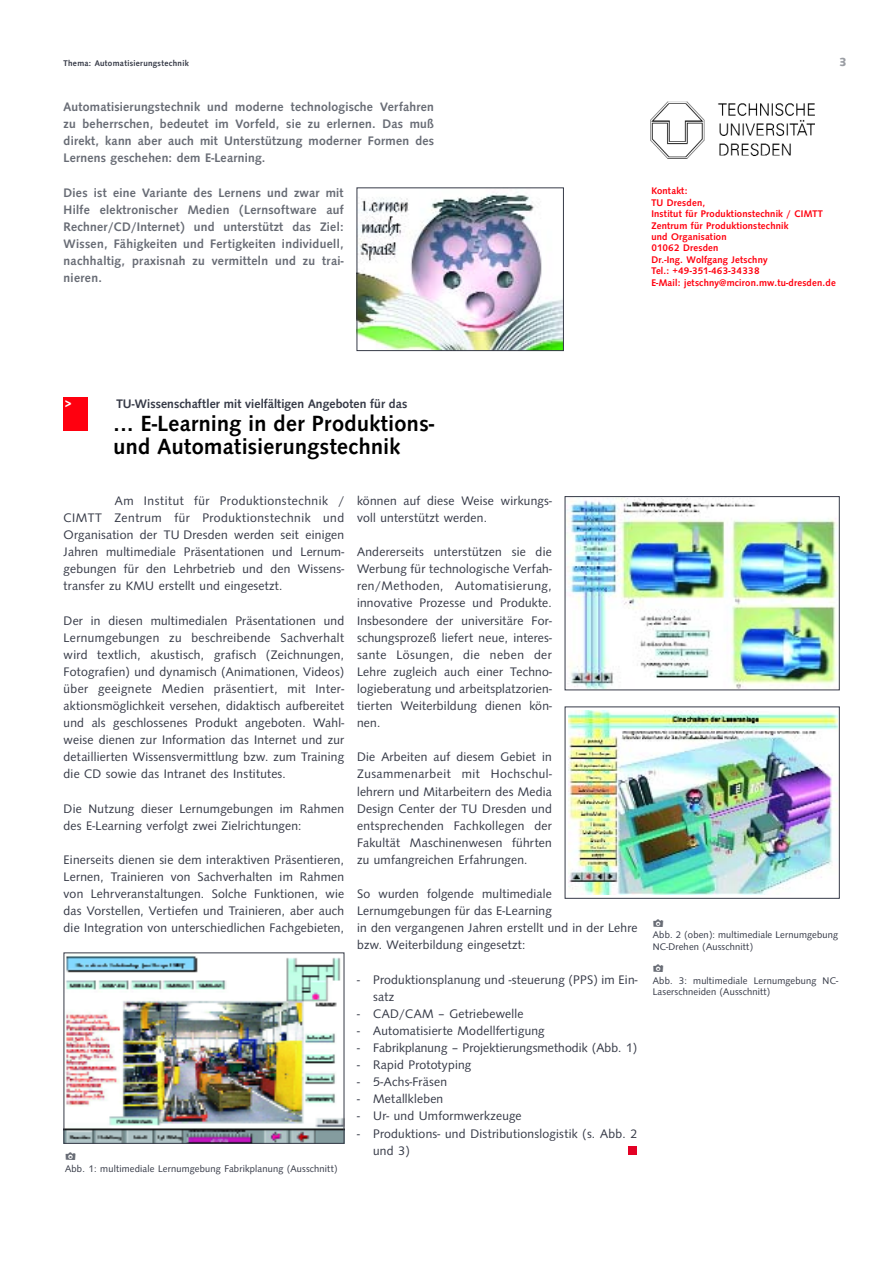
<style>
.page{position:relative;width:893px;height:1263px;background:#fff}
.page>*{position:absolute;margin:0;border:0;box-sizing:border-box;transform-origin:0 0}
.t1{font:500 22.8px/22.8px "Syntax D";letter-spacing:.02em;color:#000}
.t2{font:12.9px/17.1px "Syntax D";letter-spacing:.02em;color:#363a47;text-align:justify}
.t3{font:500 12.9px/17.1px "Syntax D";letter-spacing:.025em;color:#686c75;text-align:justify}
.t4{font:500 12.9px "Syntax D";letter-spacing:.01em;color:#363a47}
.t5{font:500 12.9px "Syntax D";color:#fff}
.t6{font:700 12.15px "Syntax D";color:#9a9da3}
.t7{font:500 10.05px/11.4px "Syntax D";letter-spacing:.02em;color:#ff000f}
.t8{font:10.05px/11.4px "Syntax D";letter-spacing:.02em;color:#363a47}
.t9{font:500 8.55px "Syntax D";letter-spacing:.04em;color:#363a47}
</style>
<div class="page">
<div style="left:64px;top:397px;width:24px;height:34px;background:#ff000f"></div>
<div style="left:628px;top:1146px;width:8px;height:9px;background:#e30125"></div>
<img style="left:651px;top:102px;width:163px;height:57px">
<img style="left:358px;top:192px;width:203px;height:157px">
<div style="left:356px;top:188px;width:207px;height:163px;border:1px solid #363a47"></div>
<img style="left:66px;top:955px;width:276px;height:187px">
<div style="left:64px;top:953px;width:280px;height:191px;border:1px solid #363a47"></div>
<img style="left:566px;top:498px;width:271px;height:190px">
<img style="left:568px;top:710px;width:269px;height:185px">
<p class="t9" style="left:64px;top:60px;width:127px">Thema: Automatisierungstechnik</p>
<p class="t6" style="left:839px;top:57px;width:9px">3</p>
<p class="t3" style="left:64px;top:99px;width:372px">Automatisierungstechnik und moderne technologische Verfahren zu beherrschen, bedeutet im Vorfeld, sie zu erlernen. Das muß direkt, kann aber auch mit Unterstützung moderner Formen des Lernens geschehen: dem E-Learning.</p>
<p class="t3" style="left:64px;top:185px;width:282px">Dies ist eine Variante des Lernens und zwar mit Hilfe elektronischer Medien (Lernsoftware auf Rechner/CD/Internet) und unterstützt das Ziel:<br>Wissen, Fähigkeiten und Fertigkeiten individuell, nachhaltig, praxisnah zu vermitteln und zu trai&shy;nieren.</p>
<p class="t7" style="left:651px;top:186px;width:186px">Kontakt:<br>TU Dresden,<br>Institut für Produktionstechnik / CIMTT<br>Zentrum für Produktionstechnik<br>und Organisation<br>01062 Dresden<br>Dr.-Ing. Wolfgang Jetschny<br>Tel.: +49-351-463-34338<br>E-Mail: jetschny@mciron.mw.tu-dresden.de</p>
<p class="t5" style="left:65px;top:399px;width:8px">&gt;</p>
<p class="t4" style="left:116px;top:399px;width:292px">TU-Wissenschaftler mit vielfältigen Angeboten für das</p>
<h1 class="t1" style="left:113px;top:414px;width:322px">... E-Learning in der Produktions&shy;und Automatisierungstechnik</h1>
<p class="t2" style="left:64px;top:493px;width:282px;text-indent:51px">Am Institut für Produktionstechnik / CIMTT Zentrum für Produktionstechnik und Organisation der TU Dresden werden seit einigen Jahren multimediale Präsentationen und Lernum&shy;gebungen für den Lehrbetrieb und den Wissens&shy;transfer zu KMU erstellt und eingesetzt.</p>
<p class="t2" style="left:64px;top:613px;width:282px">Der in diesen multimedialen Präsentationen und Lernumgebungen zu beschreibende Sachverhalt wird textlich, akustisch, grafisch (Zeichnungen, Fotografien) und dynamisch (Animationen, Videos) über geeignete Medien präsentiert, mit Inter&shy;aktionsmöglichkeit versehen, didaktisch aufbereitet und als geschlossenes Produkt angeboten. Wahl&shy;weise dienen zur Information das Internet und zur detaillierten Wissensvermittlung bzw. zum Training die CD sowie das Intranet des Institutes.</p>
<p class="t2" style="left:64px;top:801px;width:282px">Die Nutzung dieser Lernumgebungen im Rahmen des E-Learning verfolgt zwei Zielrichtungen:</p>
<p class="t2" style="left:64px;top:852px;width:282px">Einerseits dienen sie dem interaktiven Präsentieren, Lernen, Trainieren von Sachverhalten im Rahmen von Lehrveranstaltungen. Solche Funktionen, wie das Vorstellen, Vertiefen und Trainieren, aber auch die Integration von unterschiedlichen Fachgebieten,</p>
<p class="t2" style="left:357px;top:493px;width:196px">können auf diese Weise wirkungs&shy;voll unterstützt werden.</p>
<p class="t2" style="left:357px;top:545px;width:196px">Andererseits unterstützen sie die Werbung für technologische Verfah&shy;ren/Methoden, Automatisierung, innovative Prozesse und Produkte.<br>Insbesondere der universitäre For&shy;schungsprozeß liefert neue, interes&shy;sante Lösungen, die neben der Lehre zugleich auch einer Techno&shy;logieberatung und arbeitsplatzorien&shy;tierten Weiterbildung dienen kön&shy;nen.</p>
<p class="t2" style="left:357px;top:750px;width:196px">Die Arbeiten auf diesem Gebiet in Zusammenarbeit mit Hochschul&shy;lehrern und Mitarbeitern des Media Design Center der TU Dresden und entsprechenden Fachkollegen der Fakultät Maschinenwesen führten zu umfangreichen Erfahrungen.</p>
<p class="t2" style="left:357px;top:887px;width:282px;text-align:left">So wurden folgende multimediale Lernumgebungen für das E-Learning<br>in den vergangenen Jahren erstellt und in der Lehre bzw. Weiterbildung eingesetzt:</p>
<p class="t2" style="left:373px;top:972px;width:266px;text-indent:-16px">- Produktionsplanung und -steuerung (PPS) im Ein&shy;satz</p>
<p class="t2" style="left:357px;top:1006px;width:168px">- CAD/CAM – Getriebewelle</p>
<p class="t2" style="left:357px;top:1023px;width:189px">- Automatisierte Modellfertigung</p>
<p class="t2" style="left:357px;top:1040px;width:281px">- Fabrikplanung – Projektierungsmethodik (Abb. 1)</p>
<p class="t2" style="left:357px;top:1058px;width:116px">- Rapid Prototyping</p>
<p class="t2" style="left:357px;top:1075px;width:91px">- 5-Achs-Fräsen</p>
<p class="t2" style="left:357px;top:1092px;width:88px">- Metallkleben</p>
<p class="t2" style="left:357px;top:1109px;width:166px">- Ur- und Umformwerkzeuge</p>
<p class="t2" style="left:373px;top:1126px;width:266px;text-indent:-16px">- Produktions- und Distributionslogistik (s. Abb. 2 und 3)</p>
<p class="t8" style="left:65px;top:1164px;width:274px">Abb. 1: multimediale Lernumgebung Fabrikplanung (Ausschnitt)</p>
<p class="t8" style="left:652px;top:930px;width:187px">Abb. 2 (oben): multimediale Lernumgebung<br>NC-Drehen (Ausschnitt)</p>
<p class="t8" style="left:652px;top:976px;width:187px">Abb. 3: multimediale Lernumgebung NC-<br>Laserschneiden (Ausschnitt)</p>
</div>
